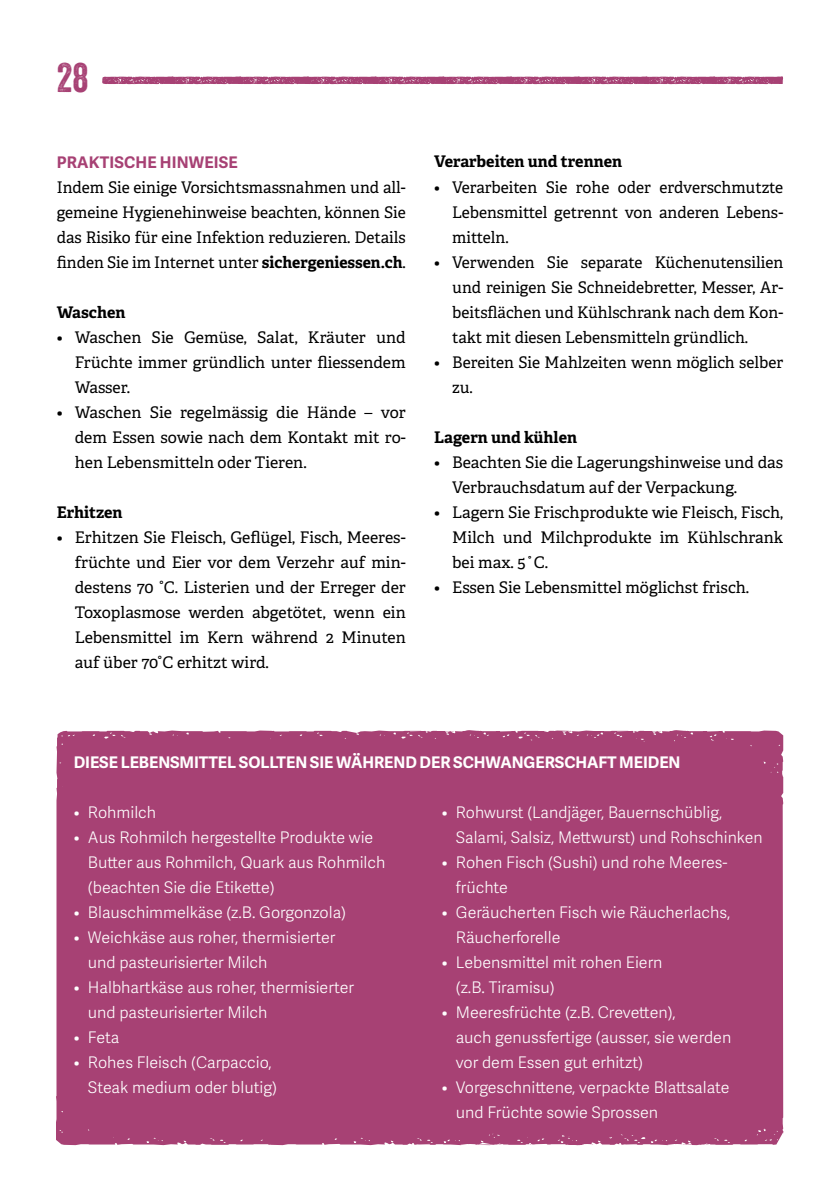
<style>
.page{position:relative;width:840px;height:1191px;background:#fff}
.page>*{position:absolute;margin:0;border:0;box-sizing:border-box;transform-origin:0 0}
.t1{font:40px "Veneer";color:#a74174}
.t2{font:16px/25px "Adelle Basic";color:#000;text-align:justify}
.t3{font:300 16px/25px "Adelle Sans";color:#fff}
.t4{font:700 16px "Adelle Sans";letter-spacing:-.005em;color:#fff}
.t5{font:700 16px "Adelle Basic";color:#000}
.t6{font:700 16px "Adelle Sans";letter-spacing:.01em;color:#a74174}
.s1{font-weight:700}
</style>
<div class="page">
<svg style="left:102px;top:77px;width:680px;height:7px;background:#ab4b7b"></svg>
<div style="left:56px;top:730px;width:726px;height:415px;background:#a74174"></div>
<h1 class="t1" style="left:57px;top:53px;width:33px">28</h1>
<p class="t6" style="left:57px;top:150px;width:182px">PRAKTISCHE HINWEISE</p>
<p class="t2" style="left:57px;top:174px;width:350px">Indem Sie einige Vorsichtsmassnahmen und all&shy;gemeine Hygienehinweise beachten, können Sie das Risiko für eine Infektion reduzieren. Details finden Sie im Internet unter <span class="s1">sichergeniessen.ch</span>.</p>
<p class="t5" style="left:57px;top:302px;width:70px">Waschen</p>
<p class="t2" style="left:75px;top:324px;width:332px;text-indent:-18px">• Waschen Sie Gemüse, Salat, Kräuter und Früchte immer gründlich unter fliessendem Wasser.</p>
<p class="t2" style="left:75px;top:399px;width:332px;text-indent:-18px">• Waschen Sie regelmässig die Hände – vor dem Essen sowie nach dem Kontakt mit ro&shy;hen Lebensmitteln oder Tieren.</p>
<p class="t5" style="left:57px;top:502px;width:67px">Erhitzen</p>
<p class="t2" style="left:75px;top:524px;width:332px;text-indent:-18px">• Erhitzen Sie Fleisch, Geflügel, Fisch, Meeres&shy;früchte und Eier vor dem Verzehr auf min&shy;destens 70 °C. Listerien und der Erreger der Toxoplasmose werden abgetötet, wenn ein Lebensmittel im Kern während 2 Minuten auf über 70°C erhitzt wird.</p>
<p class="t5" style="left:434px;top:152px;width:189px">Verarbeiten und trennen</p>
<p class="t2" style="left:452px;top:174px;width:332px;text-indent:-18px">• Verarbeiten Sie rohe oder erdverschmutzte Lebensmittel getrennt von anderen Lebens&shy;mitteln.</p>
<p class="t2" style="left:452px;top:249px;width:332px;text-indent:-18px">• Verwenden Sie separate Küchenutensilien und reinigen Sie Schneidebretter, Messer, Ar&shy;beitsflächen und Kühlschrank nach dem Kon&shy;takt mit diesen Lebensmitteln gründlich.</p>
<p class="t2" style="left:452px;top:349px;width:332px;text-indent:-18px">• Bereiten Sie Mahlzeiten wenn möglich selber zu.</p>
<p class="t5" style="left:434px;top:427px;width:144px">Lagern und kühlen</p>
<p class="t2" style="left:452px;top:449px;width:332px;text-indent:-18px">• Beachten Sie die Lagerungshinweise und das<br>Verbrauchsdatum auf der Verpackung.</p>
<p class="t2" style="left:452px;top:499px;width:332px;text-indent:-18px">• Lagern Sie Frischprodukte wie Fleisch, Fisch, Milch und Milchprodukte im Kühlschrank bei max. 5˚C.</p>
<p class="t2" style="left:434px;top:574px;width:316px">• Essen Sie Lebensmittel möglichst frisch.</p>
<p class="t4" style="left:74px;top:750px;width:608px">DIESE LEBENSMITTEL SOLLTEN SIE WÄHREND DER SCHWANGERSCHAFT MEIDEN</p>
<p class="t3" style="left:74px;top:799px;width:84px">• Rohmilch</p>
<p class="t3" style="left:88px;top:824px;width:299px;text-indent:-14px">• Aus Rohmilch hergestellte Produkte wie<br>Butter aus Rohmilch, Quark aus Rohmilch (beachten Sie die Etikette)</p>
<p class="t3" style="left:74px;top:899px;width:273px">• Blauschimmelkäse (z.B. Gorgonzola)</p>
<p class="t3" style="left:88px;top:924px;width:249px;text-indent:-14px">• Weichkäse aus roher, thermisierter und pasteurisierter Milch</p>
<p class="t3" style="left:88px;top:974px;width:267px;text-indent:-14px">• Halbhartkäse aus roher, thermisierter und pasteurisierter Milch</p>
<p class="t3" style="left:74px;top:1024px;width:47px">• Feta</p>
<p class="t3" style="left:88px;top:1049px;width:190px;text-indent:-14px">• Rohes Fleisch (Carpaccio,<br>Steak medium oder blutig)</p>
<p class="t3" style="left:455px;top:799px;width:308px;text-indent:-14px">• Rohwurst (Landjäger, Bauernschüblig,<br>Salami, Salsiz, Mettwurst) und Rohschinken</p>
<p class="t3" style="left:455px;top:849px;width:273px;text-indent:-14px">• Rohen Fisch (Sushi) und rohe Meeres&shy;früchte</p>
<p class="t3" style="left:455px;top:899px;width:276px;text-indent:-14px">• Geräucherten Fisch wie Räucherlachs,<br>Räucherforelle</p>
<p class="t3" style="left:455px;top:949px;width:208px;text-indent:-14px">• Lebensmittel mit rohen Eiern (z.B. Tiramisu)</p>
<p class="t3" style="left:455px;top:999px;width:277px;text-indent:-14px">• Meeresfrüchte (z.B. Crevetten),<br>auch genussfertige (ausser, sie werden vor dem Essen gut erhitzt)</p>
<p class="t3" style="left:455px;top:1074px;width:275px;text-indent:-14px">• Vorgeschnittene, verpackte Blattsalate und Früchte sowie Sprossen</p>
</div>
